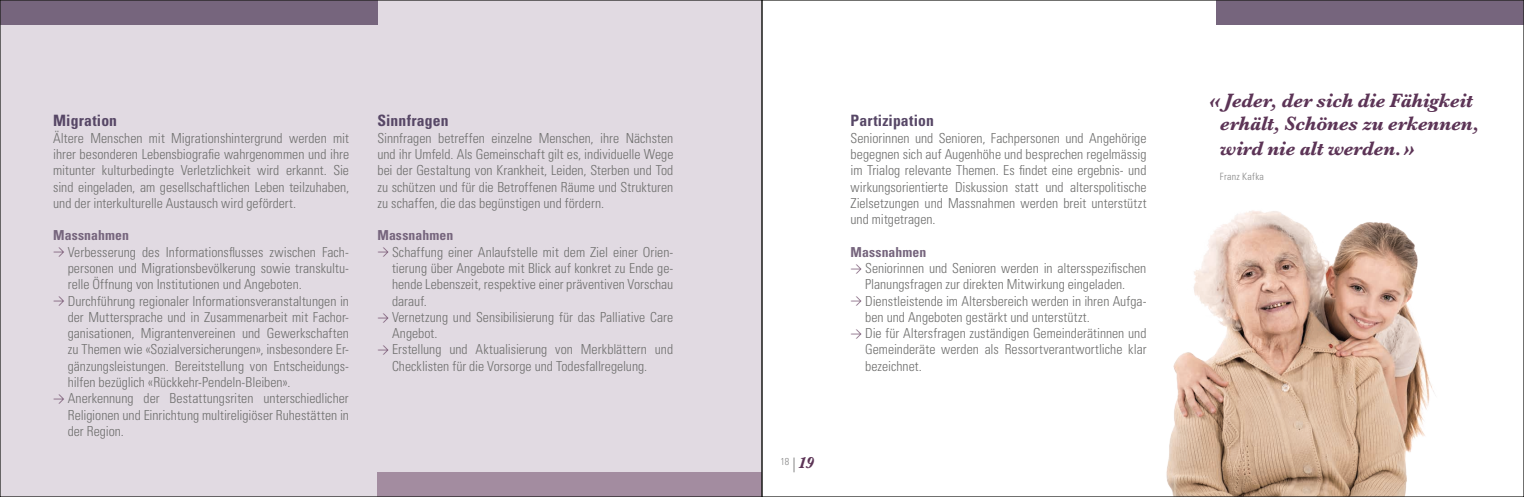
<style>
.page{position:relative;width:1524px;height:497px;background:#fff}
.page>*{position:absolute;margin:0;border:0;box-sizing:border-box;transform-origin:0 0}
.t1{font:italic 700 20px/22.5px "Baskerville";letter-spacing:-.015em;color:#5c3456;text-align:center}
.t2{font:700 condensed 15.62px "Univers";letter-spacing:.01em;color:#574766}
.t3{font:300 condensed 13.75px/16.2px "Univers";color:#70706f;text-align:justify}
.t4{font:700 condensed 13.75px "Univers";letter-spacing:.005em;color:#76657d}
.t5{font:300 condensed 10px "Univers";letter-spacing:.03em;color:#878787}
.s1{font-family:"DIN";font-stretch:normal;font-size:11.25px;color:#5c3456}
.s2{font-family:"Baskerville";font-weight:700;font-style:italic;font-stretch:normal;font-size:16.25px;color:#5c3456}
</style>
<div class="page">
<div style="left:0;top:0;width:762px;height:496px;background:#e1dae2"></div>
<img style="left:1166px;top:210px;width:268px;height:284px">
<div style="left:0;top:0;width:377px;height:25px;background:#76657d"></div>
<div style="left:377px;top:471px;width:385px;height:25px;background:#a38ca0"></div>
<div style="left:1216px;top:0;width:308px;height:25px;background:#76657d"></div>
<svg style="left:794px;top:457px;width:1px;height:14px"></svg>
<p class="t2" style="left:53px;top:111px;width:65px">Migration</p>
<p class="t3" style="left:53px;top:129px;width:297px">Ältere Menschen mit Migrationshintergrund werden mit ihrer besonderen Lebensbiografie wahrgenommen und ihre mitunter kulturbedingte Verletzlichkeit wird erkannt. Sie sind eingeladen, am gesellschaftlichen Leben teilzuhaben, und der interkulturelle Austausch wird gefördert.</p>
<p class="t4" style="left:53px;top:227px;width:77px">Massnahmen</p>
<p class="t3" style="left:53px;top:243px;width:297px"><span class="s1">&gt;</span> Verbesserung des Informationsflusses zwischen Fach-</p>
<p class="t3" style="left:68px;top:259px;width:283px">personen und Migrationsbevölkerung sowie transkultu-</p>
<p class="t3" style="left:68px;top:276px;width:235px">relle Öffnung von Institutionen und Angeboten.</p>
<p class="t3" style="left:53px;top:292px;width:297px"><span class="s1">&gt;</span> Durchführung regionaler Informationsveranstaltungen in</p>
<p class="t3" style="left:68px;top:308px;width:283px">der Muttersprache und in Zusammenarbeit mit Fachor-</p>
<p class="t3" style="left:68px;top:324px;width:283px">ganisationen, Migrantenvereinen und Gewerkschaften</p>
<p class="t3" style="left:68px;top:341px;width:283px">zu Themen wie «Sozialversicherungen», insbesondere Er-</p>
<p class="t3" style="left:68px;top:357px;width:283px">gänzungsleistungen. Bereitstellung von Entscheidungs-</p>
<p class="t3" style="left:68px;top:373px;width:224px">hilfen bezüglich «Rückkehr-Pendeln-Bleiben».</p>
<p class="t3" style="left:53px;top:389px;width:297px"><span class="s1">&gt;</span> Anerkennung der Bestattungsriten unterschiedlicher</p>
<p class="t3" style="left:68px;top:406px;width:283px">Religionen und Einrichtung multireligiöser Ruhestätten in</p>
<p class="t3" style="left:68px;top:422px;width:58px">der Region.</p>
<p class="t2" style="left:377px;top:111px;width:73px">Sinnfragen</p>
<p class="t3" style="left:377px;top:129px;width:297px">Sinnfragen betreffen einzelne Menschen, ihre Nächsten und ihr Umfeld. Als Gemeinschaft gilt es, individuelle Wege bei der Gestaltung von Krankheit, Leiden, Sterben und Tod zu schützen und für die Betroffenen Räume und Strukturen zu schaffen, die das begünstigen und fördern.</p>
<p class="t4" style="left:377px;top:227px;width:77px">Massnahmen</p>
<p class="t3" style="left:377px;top:243px;width:297px"><span class="s1">&gt;</span> Schaffung einer Anlaufstelle mit dem Ziel einer Orien-</p>
<p class="t3" style="left:392px;top:259px;width:283px">tierung über Angebote mit Blick auf konkret zu Ende ge-</p>
<p class="t3" style="left:392px;top:276px;width:283px">hende Lebenszeit, respektive einer präventiven Vorschau</p>
<p class="t3" style="left:392px;top:292px;width:36px">darauf.</p>
<p class="t3" style="left:377px;top:308px;width:297px"><span class="s1">&gt;</span> Vernetzung und Sensibilisierung für das Palliative Care</p>
<p class="t3" style="left:392px;top:324px;width:47px">Angebot.</p>
<p class="t3" style="left:377px;top:341px;width:297px"><span class="s1">&gt;</span> Erstellung und Aktualisierung von Merkblättern und</p>
<p class="t3" style="left:392px;top:357px;width:257px">Checklisten für die Vorsorge und Todesfallregelung.</p>
<p class="t5" style="left:780px;top:455px;width:35px">18 <span class="s2">19</span></p>
<p class="t2" style="left:850px;top:111px;width:85px">Partizipation</p>
<p class="t3" style="left:850px;top:129px;width:297px">Seniorinnen und Senioren, Fachpersonen und Angehörige begegnen sich auf Augenhöhe und besprechen regelmässig im Trialog relevante Themen. Es findet eine ergebnis- und wirkungsorientierte Diskussion statt und alterspolitische Zielsetzungen und Massnahmen werden breit unterstützt und mitgetragen.</p>
<p class="t4" style="left:850px;top:243px;width:77px">Massnahmen</p>
<p class="t3" style="left:850px;top:259px;width:297px"><span class="s1">&gt;</span> Seniorinnen und Senioren werden in altersspezifischen</p>
<p class="t3" style="left:865px;top:276px;width:261px">Planungsfragen zur direkten Mitwirkung eingeladen.</p>
<p class="t3" style="left:850px;top:292px;width:297px"><span class="s1">&gt;</span> Dienstleistende im Altersbereich werden in ihren Aufga-</p>
<p class="t3" style="left:865px;top:308px;width:226px">ben und Angeboten gestärkt und unterstützt.</p>
<p class="t3" style="left:850px;top:324px;width:297px"><span class="s1">&gt;</span> Die für Altersfragen zuständigen Gemeinderätinnen und</p>
<p class="t3" style="left:865px;top:341px;width:283px">Gemeinderäte werden als Ressortverantwortliche klar</p>
<p class="t3" style="left:865px;top:357px;width:58px">bezeichnet.</p>
<h1 class="t1" style="left:1209px;top:90px;width:271px">« Jeder, der sich die Fähigkeit erhält, Schönes zu erkennen,</h1>
<h1 class="t1" style="left:1220px;top:137px;width:196px">wird nie alt werden.»</h1>
<p class="t5" style="left:1220px;top:170px;width:46px">Franz Kafka</p>
</div>
